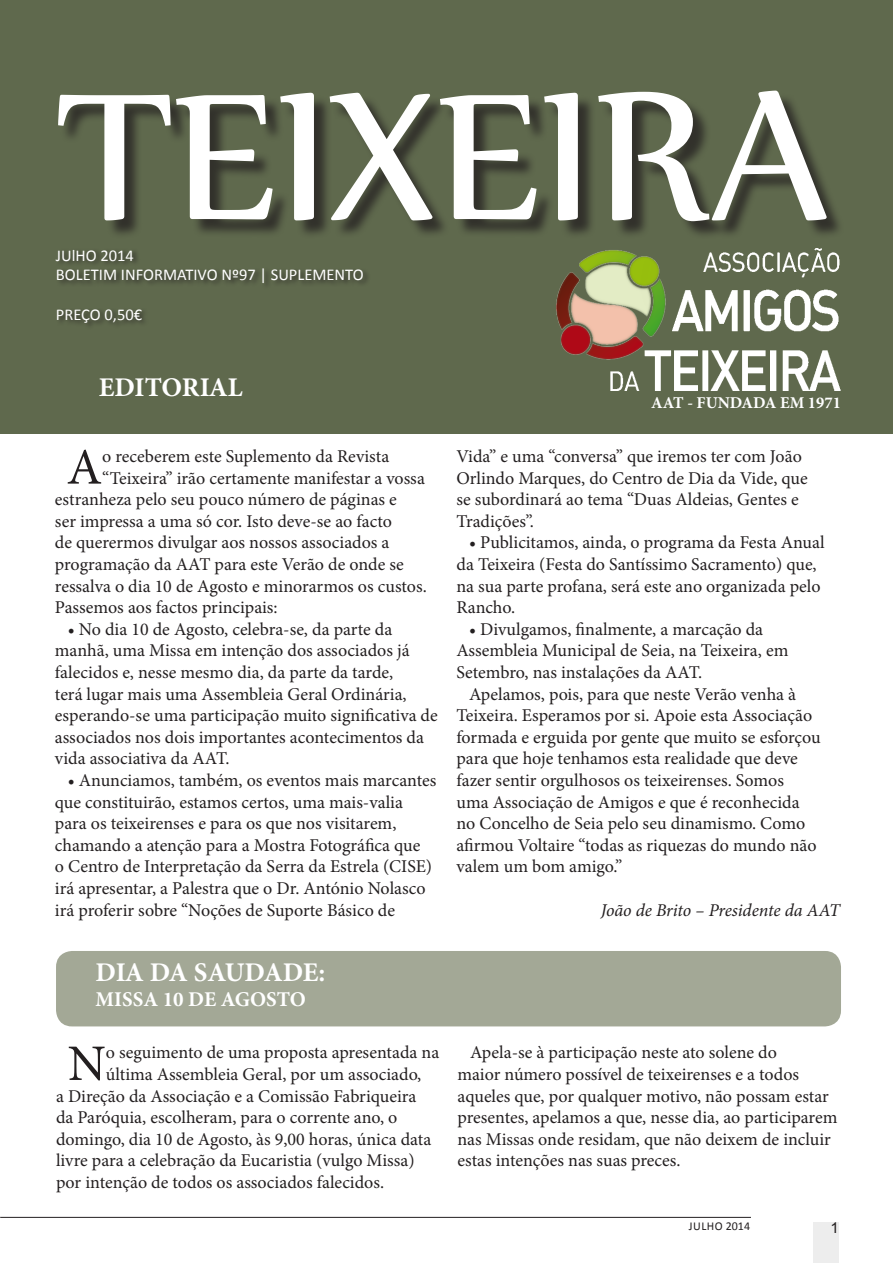
<style>
.page{position:relative;width:893px;height:1263px;background:#fff}
.page>*{position:absolute;margin:0;border:0;box-sizing:border-box;transform-origin:0 0}
.t1{font:219px "Nyala";color:#fff}
.t2{font:51.3px "Minion Pro";color:#231f20}
.t3{font:700 27px "Minion Pro";letter-spacing:-.015em;color:#fff}
.t4{font:700 21px "Minion Pro";color:#fff}
.t5{font:18px/21.6px "Minion Pro";color:#231f20}
.t6{font:italic 18px "Minion Pro";letter-spacing:-.005em;color:#231f20}
.t7{font:16.5px "Calibri";color:#fff}
.t8{font:700 16.5px "Minion Pro";color:#fff}
.t9{font:15px "Arial";color:#231f20}
.t10{font:12px "Calibri";letter-spacing:.04em;color:#231f20}
</style>
<div class="page">
<div style="left:813px;top:1222px;width:26px;height:41px;background:#ededed"></div>
<hr style="left:0;top:1217px;width:751px;height:1px;background:#231f20">
<div style="left:0;top:0;width:893px;height:434px;background:#5f694d"></div>
<div style="left:61px;top:93px;width:784px;height:147px;background:#231f20;opacity:.75"></div>
<img style="left:556px;top:248px;width:285px;height:143px">
<div style="left:55px;top:248px;width:316px;height:82px;background:#231f20;opacity:.75"></div>
<div style="left:56px;top:951px;width:785px;height:75px;background:#a3a896;border-radius:16px"></div>
<p class="t1" style="left:56px;top:23px;width:777px">TEIXEIRA</p>
<p class="t7" style="left:56px;top:245px;width:80px">JUlHO 2014</p>
<p class="t7" style="left:56px;top:264px;width:309px">BOLETIM INFORMATIVO Nº97 | SUPLEMENTO</p>
<p class="t7" style="left:56px;top:304px;width:88px">PREÇO 0,50€</p>
<p class="t3" style="left:99px;top:369px;width:146px">EDITORIAL</p>
<p class="t2" style="left:67px;top:433px;width:37px">A</p>
<p class="t5" style="left:102px;top:445px;width:289px">o receberem este Suplemento da Revista</p>
<p class="t5" style="left:102px;top:467px;width:324px">“Teixeira” irão certamente manifestar a vossa</p>
<p class="t5" style="left:55px;top:489px;width:343px">estranheza pelo seu pouco número de páginas e</p>
<p class="t5" style="left:55px;top:510px;width:339px">ser impressa a uma só cor. Isto deve-se ao facto</p>
<p class="t5" style="left:55px;top:532px;width:336px">de querermos divulgar aos nossos associados a</p>
<p class="t5" style="left:55px;top:553px;width:350px">programação da AAT para este Verão de onde se</p>
<p class="t5" style="left:55px;top:575px;width:373px">ressalva o dia 10 de Agosto e minorarmos os custos.</p>
<p class="t5" style="left:55px;top:597px;width:224px">Passemos aos factos principais:</p>
<p class="t5" style="left:55px;top:618px;width:384px;text-indent:13px">• No dia 10 de Agosto, celebra-se, da parte da manhã, uma Missa em intenção dos associados já falecidos e, nesse mesmo dia, da parte da tarde,<br>terá lugar mais uma Assembleia Geral Ordinária, esperando-se uma participação muito significativa de associados nos dois importantes acontecimentos da vida associativa da AAT.</p>
<p class="t5" style="left:55px;top:769px;width:383px;text-indent:13px">• Anunciamos, também, os eventos mais marcantes que constituirão, estamos certos, uma mais-valia para os teixeirenses e para os que nos visitarem, chamando a atenção para a Mostra Fotográfica que<br>o Centro de Interpretação da Serra da Estrela (CISE) irá apresentar, a Palestra que o Dr. António Nolasco irá proferir sobre “Noções de Suporte Básico de</p>
<p class="t8" style="left:651px;top:391px;width:191px">AAT - FUNDADA EM 1971</p>
<p class="t5" style="left:456px;top:445px;width:353px">Vida” e uma “conversa” que iremos ter com João Orlindo Marques, do Centro de Dia da Vide, que se subordinará ao tema “Duas Aldeias, Gentes e Tradições”.</p>
<p class="t5" style="left:456px;top:532px;width:370px;text-indent:13px">• Publicitamos, ainda, o programa da Festa Anual da Teixeira (Festa do Santíssimo Sacramento) que, na sua parte profana, será este ano organizada pelo Rancho.</p>
<p class="t5" style="left:456px;top:618px;width:333px;text-indent:13px">• Divulgamos, finalmente, a marcação da<br>Assembleia Municipal de Seia, na Teixeira, em<br>Setembro, nas instalações da AAT.</p>
<p class="t5" style="left:456px;top:683px;width:366px;text-indent:13px">Apelamos, pois, para que neste Verão venha à Teixeira. Esperamos por si. Apoie esta Associação formada e erguida por gente que muito se esforçou para que hoje tenhamos esta realidade que deve fazer sentir orgulhosos os teixeirenses. Somos uma Associação de Amigos e que é reconhecida no Concelho de Seia pelo seu dinamismo. Como afirmou Voltaire “todas as riquezas do mundo não valem um bom amigo.”</p>
<p class="t6" style="left:601px;top:898px;width:241px">João de Brito – Presidente da AAT</p>
<p class="t3" style="left:96px;top:953px;width:231px">DIA DA SAUDADE:</p>
<p class="t4" style="left:96px;top:985px;width:212px">MISSA 10 DE AGOSTO</p>
<p class="t2" style="left:68px;top:1029px;width:40px">N</p>
<p class="t5" style="left:106px;top:1042px;width:335px">o seguimento de uma proposta apresentada na</p>
<p class="t5" style="left:106px;top:1063px;width:317px">última Assembleia Geral, por um associado,</p>
<p class="t5" style="left:56px;top:1085px;width:362px">a Direção da Associação e a Comissão Fabriqueira</p>
<p class="t5" style="left:56px;top:1107px;width:343px">da Paróquia, escolheram, para o corrente ano, o</p>
<p class="t5" style="left:56px;top:1128px;width:377px">domingo, dia 10 de Agosto, às 9,00 horas, única data</p>
<p class="t5" style="left:56px;top:1150px;width:360px">livre para a celebração da Eucaristia (vulgo Missa)</p>
<p class="t5" style="left:56px;top:1171px;width:330px">por intenção de todos os associados falecidos.</p>
<p class="t5" style="left:457px;top:1042px;width:381px;text-indent:13px">Apela-se à participação neste ato solene do<br>maior número possível de teixeirenses e a todos aqueles que, por qualquer motivo, não possam estar presentes, apelamos a que, nesse dia, ao participarem nas Missas onde residam, que não deixem de incluir estas intenções nas suas preces.</p>
<p class="t10" style="left:689px;top:1218px;width:63px">JULHO 2014</p>
<p class="t9" style="left:831px;top:1218px;width:10px">1</p>
</div>
